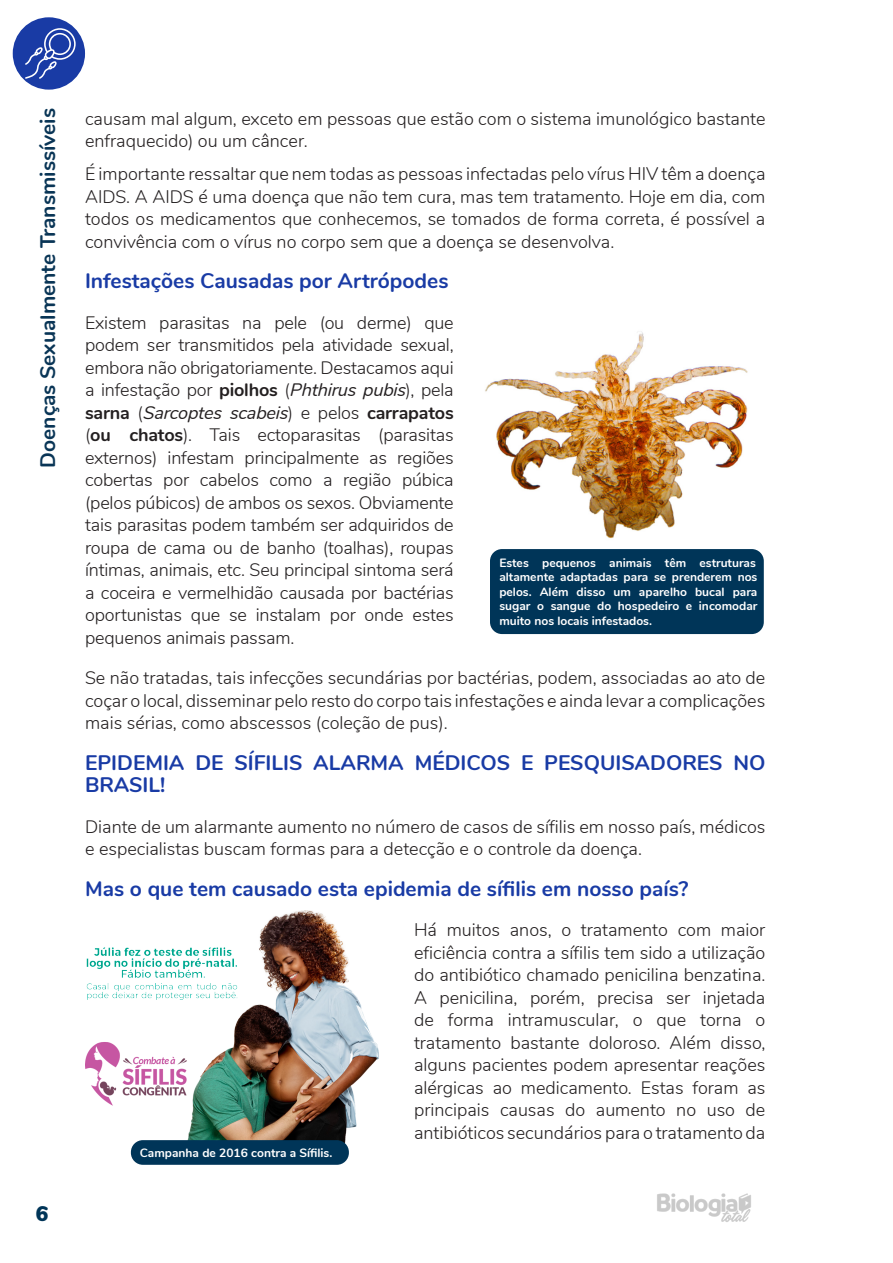
<style>
.page{position:relative;width:893px;height:1263px;background:#fff}
.page>*{position:absolute;margin:0;border:0;box-sizing:border-box;transform-origin:0 0}
.TÍTULO_PEQUENO_1{font:700 21px/22.5px "Nunito";color:#193ba5}
.t1{font:700 21px "Nunito";color:#093556}
.t2{font:900 21px "Nunito";color:#003558}
.TEXTO{font:300 18px/22.5px "Nunito";color:#231f20;text-align:justify}
.LEGENDA_IMG{font:700 12px/14.4px "Nunito";color:#fff}
.s1{font-weight:700}
.s2{font-weight:400;font-style:italic}
</style>
<div class="page">
<img style="left:657px;top:1193px;width:94px;height:29px">
<div style="left:13px;top:17px;width:72px;height:73px;background:#193ba5;border-radius:50%"></div>
<svg style="left:25px;top:28px;width:51px;height:51px"></svg>
<img style="left:485px;top:331px;width:263px;height:208px">
<div style="left:490px;top:549px;width:274px;height:85px;background:#003558;border-radius:12px"></div>
<img style="left:85px;top:911px;width:294px;height:234px">
<div style="left:131px;top:1140px;width:218px;height:25px;background:#003558;border-radius:12px"></div>
<p class="t1" style="left:32px;top:468px;width:361px;rotate:-90deg">Doenças Sexualmente Transmissíveis</p>
<p class="TEXTO" style="left:85px;top:106px;width:682px">causam mal algum, exceto em pessoas que estão com o sistema imunológico bastante enfraquecido) ou um câncer.</p>
<p class="TEXTO" style="left:85px;top:162px;width:682px">É importante ressaltar que nem todas as pessoas infectadas pelo vírus HIV têm a doença AIDS. A AIDS é uma doença que não tem cura, mas tem tratamento. Hoje em dia, com todos os medicamentos que conhecemos, se tomados de forma correta, é possível a convivência com o vírus no corpo sem que a doença se desenvolva.</p>
<p class="TÍTULO_PEQUENO_1" style="left:85px;top:268px;width:365px">Infestações Causadas por Artrópodes</p>
<p class="TEXTO" style="left:85px;top:310px;width:370px">Existem parasitas na pele (ou derme) que podem ser transmitidos pela atividade sexual, embora não obrigatoriamente. Destacamos aqui a infestação por <span class="s1">piolhos</span> (<span class="s2">Phthirus pubis</span>), pela <span class="s1">sarna</span> (<span class="s2">Sarcoptes scabeis</span>) e pelos <span class="s1">carrapatos </span>(<span class="s1">ou chatos</span>). Tais ectoparasitas (parasitas externos) infestam principalmente as regiões cobertas por cabelos como a região púbica (pelos púbicos) de ambos os sexos. Obviamente tais parasitas podem também ser adquiridos de roupa de cama ou de banho (toalhas), roupas íntimas, animais, etc. Seu principal sintoma será a coceira e vermelhidão causada por bactérias oportunistas que se instalam por onde estes pequenos animais passam.</p>
<p class="TEXTO" style="left:85px;top:666px;width:682px">Se não tratadas, tais infecções secundárias por bactérias, podem, associadas ao ato de coçar o local, disseminar pelo resto do corpo tais infestações e ainda levar a complicações mais sérias, como abscessos (coleção de pus).</p>
<p class="TÍTULO_PEQUENO_1" style="left:85px;top:750px;width:682px">EPIDEMIA DE SÍFILIS ALARMA MÉDICOS E PESQUISADORES NO<br>BRASIL!</p>
<p class="TEXTO" style="left:85px;top:814px;width:682px">Diante de um alarmante aumento no número de casos de sífilis em nosso país, médicos e especialistas buscam formas para a detecção e o controle da doença.</p>
<p class="TÍTULO_PEQUENO_1" style="left:85px;top:876px;width:605px">Mas o que tem causado esta epidemia de sífilis em nosso país?</p>
<p class="TEXTO" style="left:414px;top:918px;width:353px">Há muitos anos, o tratamento com maior eficiência contra a sífilis tem sido a utilização do antibiótico chamado penicilina benzatina.<br>A penicilina, porém, precisa ser injetada de forma intramuscular, o que torna o tratamento bastante doloroso. Além disso, alguns pacientes podem apresentar reações alérgicas ao medicamento. Estas foram as principais causas do aumento no uso de antibióticos secundários para o tratamento da</p>
<p class="LEGENDA_IMG" style="left:499px;top:555px;width:260px">Estes pequenos animais têm estruturas altamente adaptadas para se prenderem nos pelos. Além disso um aparelho bucal para sugar o sangue do hospedeiro e incomodar muito nos locais infestados.</p>
<p class="t2" style="left:36px;top:1198px;width:14px">6</p>
<p class="LEGENDA_IMG" style="left:140px;top:1145px;width:194px">Campanha de 2016 contra a Sífilis.</p>
</div>
